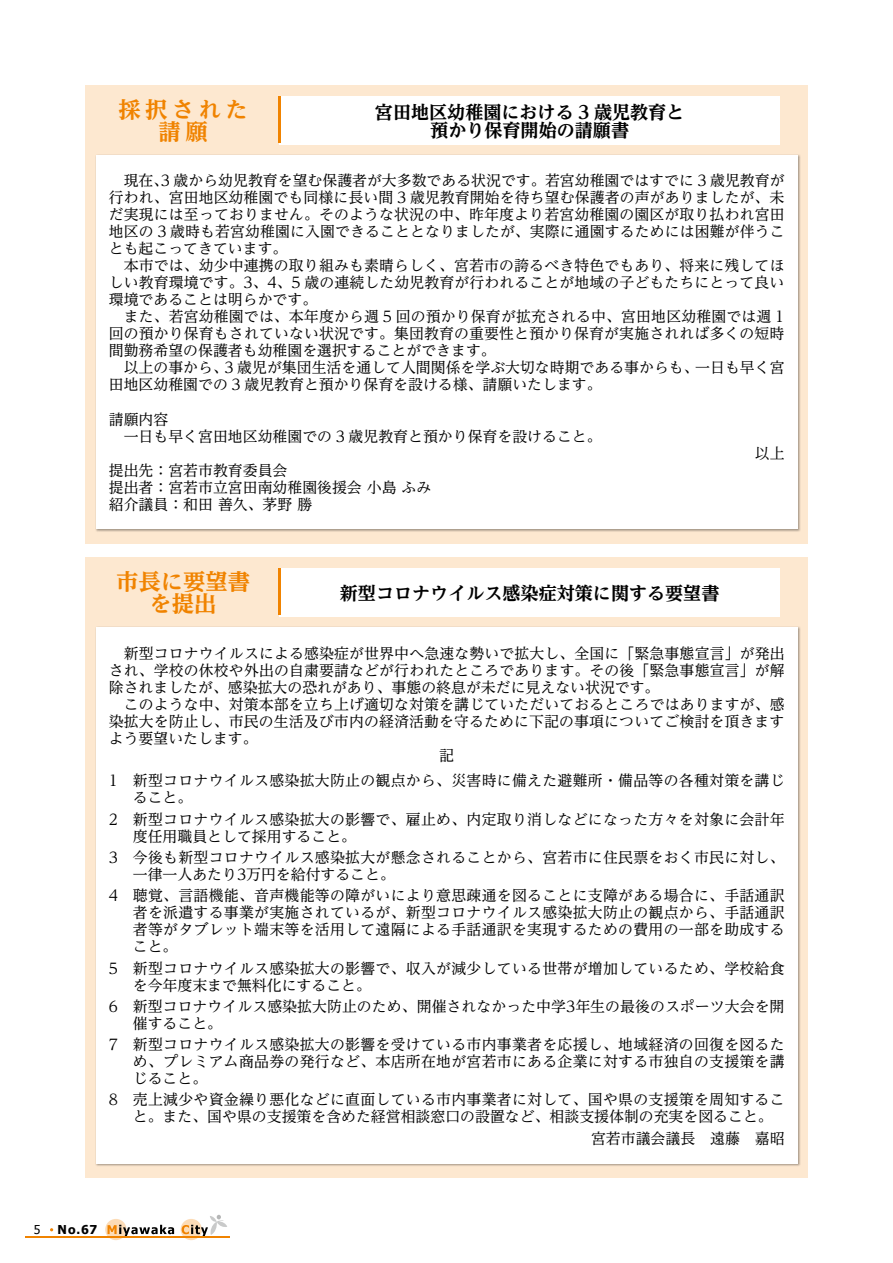
<style>
.page{position:relative;width:893px;height:1263px;background:#fff}
.page>*{position:absolute;margin:0;border:0;box-sizing:border-box;transform-origin:0 0}
.t1{font:700 expanded 22.35px "UD Reimin Pro";color:#f08300}
.t2{font:700 expanded 18px/18px "UD Reimin Pro";color:#000;text-align:center}
.t3{font:14.85px/17px "UD Reimin Pro";letter-spacing:.01em;color:#000}
.t4{font:700 12.15px "Tahoma";color:#000}
.t5{font:12.15px "Tahoma";color:#000}
</style>
<div class="page">
<div style="left:85px;top:85px;width:723px;height:458px;background:#fde8d0"></div>
<div style="left:85px;top:557px;width:723px;height:621px;background:#fde8d0"></div>
<div style="left:96px;top:155px;width:701px;height:374px;background:#fff"></div>
<div style="left:96px;top:627px;width:701px;height:537px;background:#fff"></div>
<div style="left:279px;top:97px;width:501px;height:48px;background:#fff"></div>
<hr style="left:279px;top:97px;width:2px;height:46px;background:#f08300">
<div style="left:279px;top:568px;width:501px;height:49px;background:#fff"></div>
<hr style="left:279px;top:569px;width:2px;height:46px;background:#f08300">
<svg style="left:105px;top:1219px;width:21px;height:21px"></svg>
<svg style="left:181px;top:1219px;width:21px;height:21px"></svg>
<svg style="left:108px;top:1225px;width:66px;height:11px"></svg>
<hr style="left:26px;top:1237px;width:204px;height:1px;background:#f08300">
<svg style="left:182px;top:1214px;width:45px;height:22px"></svg>
<h1 class="t1" style="left:118px;top:92px;width:131px">採択された</h1>
<h1 class="t1" style="left:159px;top:113px;width:51px">請願</h1>
<p class="t2" style="left:375px;top:103px;width:311px">宮田地区幼稚園における 3 歳児教育と預かり保育開始の請願書</p>
<p class="t3" style="left:109px;top:172px;width:677px;text-align:justify;text-indent:15px">現在 3、歳から幼児教育を望む保護者が大多数である状況です。若宮幼稚園ではすでに 3 歳児教育が行われ、宮田地区幼稚園でも同様に長い間 3 歳児教育開始を待ち望む保護者の声がありましたが、未だ実現には至っておりません。そのような状況の中、昨年度より若宮幼稚園の園区が取り払われ宮田地区の 3 歳時も若宮幼稚園に入園できることとなりましたが、実際に通園するためには困難が伴うことも起こってきています。</p>
<p class="t3" style="left:109px;top:257px;width:677px;text-align:justify;text-indent:15px">本市では、幼少中連携の取り組みも素晴らしく、宮若市の誇るべき特色でもあり、将来に残してほしい教育環境です。3、4、5 歳の連続した幼児教育が行われることが地域の子どもたちにとって良い環境であることは明らかです。</p>
<p class="t3" style="left:124px;top:308px;width:662px">また、若宮幼稚園では、本年度から週 5 回の預かり保育が拡充される中、宮田地区幼稚園では週 1</p>
<p class="t3" style="left:109px;top:325px;width:677px">回の預かり保育もされていない状況です。集団教育の重要性と預かり保育が実施されれば多くの短時</p>
<p class="t3" style="left:109px;top:342px;width:388px">間勤務希望の保護者も幼稚園を選択することができます。</p>
<p class="t3" style="left:695px;top:359px;width:91px">一日も早く宮</p>
<p class="t3" style="left:224px;top:359px;width:476px">3 歳児が集団生活を通して人間関係を学ぶ大切な時期である事からも、</p>
<p class="t3" style="left:109px;top:359px;width:494px;text-indent:15px">以上の事から、<br>田地区幼稚園での 3 歳児教育と預かり保育を設ける様、請願いたします。</p>
<p class="t3" style="left:124px;top:410px;width:479px;text-indent:-15px">請願内容<br>一日も早く宮田地区幼稚園での 3 歳児教育と預かり保育を設けること。</p>
<p class="t3" style="left:109px;top:461px;width:324px">提出先：宮若市教育委員会<br>提出者：宮若市立宮田南幼稚園後援会小島ふみ紹介議員：和田善久、茅野勝</p>
<h1 class="t1" style="left:116px;top:564px;width:135px">市長に要望書</h1>
<h1 class="t1" style="left:150px;top:585px;width:68px">を提出</h1>
<p class="t2" style="left:340px;top:584px;width:381px">新型コロナウイルス感染症対策に関する要望書</p>
<p class="t3" style="left:755px;top:444px;width:31px">以上</p>
<p class="t3" style="left:109px;top:644px;width:677px;text-align:justify;text-indent:15px">新型コロナウイルスによる感染症が世界中へ急速な勢いで拡大し、全国に「緊急事態宣言」が発出され、学校の休校や外出の自粛要請などが行われたところであります。その後「緊急事態宣言」が解除されましたが、感染拡大の恐れがあり、事態の終息が未だに見えない状況です。</p>
<p class="t3" style="left:124px;top:695px;width:662px">このような中、対策本部を立ち上げ適切な対策を講じていただいておるところではありますが、感</p>
<p class="t3" style="left:109px;top:712px;width:677px">染拡大を防止し、市民の生活及び市内の経済活動を守るために下記の事項についてご検討を頂きます</p>
<p class="t3" style="left:109px;top:729px;width:150px">よう要望いたします。</p>
<p class="t3" style="left:439px;top:746px;width:16px">記</p>
<p class="t3" style="left:133px;top:772px;width:653px;text-indent:-24px">1　新型コロナウイルス感染拡大防止の観点から、災害時に備えた避難所・備品等の各種対策を講じること。</p>
<p class="t3" style="left:133px;top:810px;width:653px;text-indent:-24px">2　新型コロナウイルス感染拡大の影響で、雇止め、内定取り消しなどになった方々を対象に会計年度任用職員として採用すること。</p>
<p class="t3" style="left:133px;top:848px;width:653px;text-indent:-24px">3　今後も新型コロナウイルス感染拡大が懸念されることから、宮若市に住民票をおく市民に対し、一律一人あたり3万円を給付すること。</p>
<p class="t3" style="left:133px;top:887px;width:653px;text-align:justify;text-indent:-24px">4　聴覚、言語機能、音声機能等の障がいにより意思疎通を図ることに支障がある場合に、手話通訳者を派遣する事業が実施されているが、新型コロナウイルス感染拡大防止の観点から、手話通訳者等がタブレット端末等を活用して遠隔による手話通訳を実現するための費用の一部を助成すること。</p>
<p class="t3" style="left:133px;top:959px;width:653px;text-indent:-24px">5　新型コロナウイルス感染拡大の影響で、収入が減少している世帯が増加しているため、学校給食を今年度末まで無料化にすること。</p>
<p class="t3" style="left:133px;top:997px;width:653px;text-indent:-24px">6　新型コロナウイルス感染拡大防止のため、開催されなかった中学3年生の最後のスポーツ大会を開催すること。</p>
<p class="t3" style="left:133px;top:1035px;width:653px;text-align:justify;text-indent:-24px">7　新型コロナウイルス感染拡大の影響を受けている市内事業者を応援し、地域経済の回復を図るため、プレミアム商品券の発行など、本店所在地が宮若市にある企業に対する市独自の支援策を講じること。</p>
<p class="t3" style="left:133px;top:1091px;width:653px;text-indent:-24px">8　売上減少や資金繰り悪化などに直面している市内事業者に対して、国や県の支援策を周知すること。また、国や県の支援策を含めた経営相談窓口の設置など、相談支援体制の充実を図ること。</p>
<p class="t3" style="left:591px;top:1129px;width:195px">宮若市議会議長　遠藤　嘉昭</p>
<p class="t5" style="left:34px;top:1221px;width:8px">5</p>
<p class="t4" style="left:58px;top:1221px;width:41px">No.67</p>
</div>
